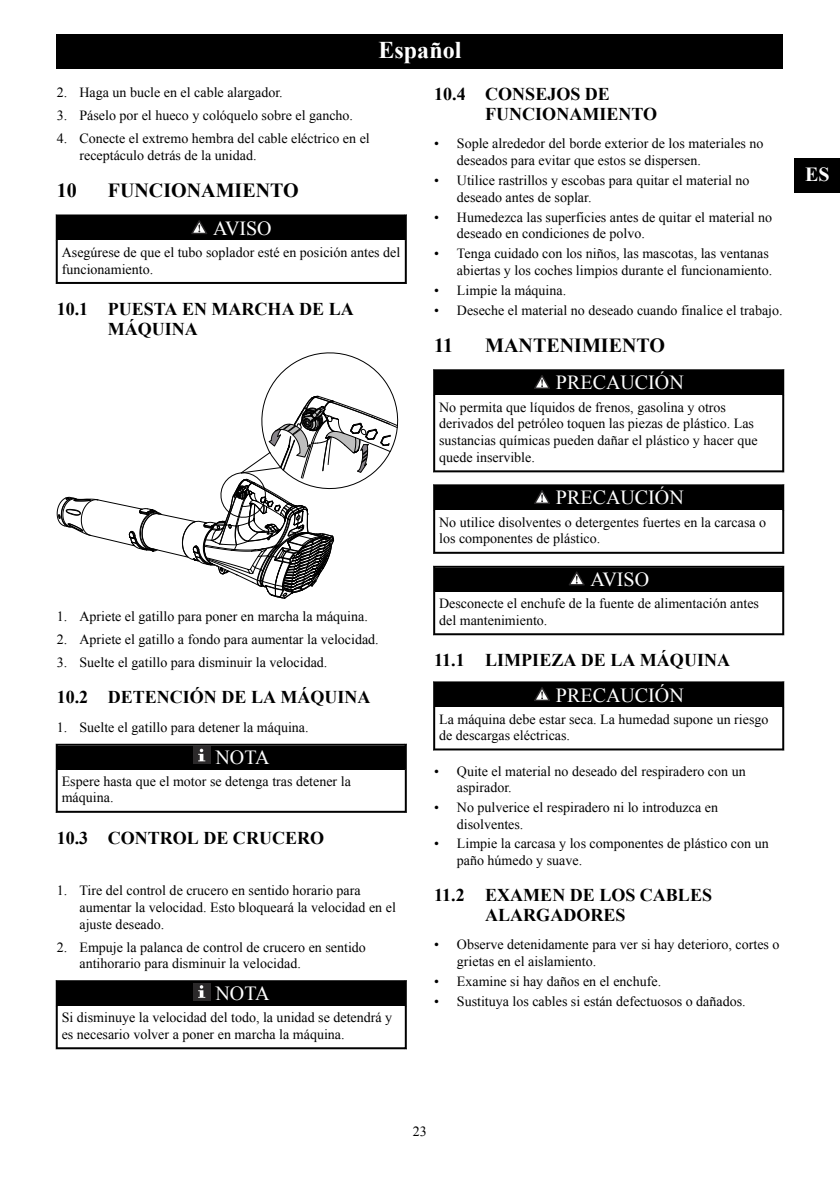
<style>
.page{position:relative;width:840px;height:1191px;background:#fff}
.page>*{position:absolute;margin:0;border:0;box-sizing:border-box;transform-origin:0 0}
.t1{font:700 24px "Times New Roman";color:#fff}
.t2{font:20px "Times New Roman";color:#fff}
.t3{font:700 20px "Times New Roman";color:#000}
.t4{font:700 20px "Times New Roman";color:#fff}
.t5{font:700 18px/19.8px "Times New Roman";color:#000}
.t6{font:14px/16.8px "Times New Roman";color:#000}
</style>
<div class="page">
<div style="left:58px;top:216px;width:346px;height:24px;background:#000"></div>
<svg style="left:191px;top:220px;width:16px;height:14px"></svg>
<hr style="left:56px;top:214px;width:349px;height:2px;background:#000">
<hr style="left:56px;top:214px;width:2px;height:26px;background:#000">
<hr style="left:404px;top:214px;width:2px;height:26px;background:#000">
<hr style="left:56px;top:282px;width:349px;height:2px;background:#000">
<hr style="left:56px;top:240px;width:2px;height:44px;background:#000">
<hr style="left:404px;top:240px;width:2px;height:44px;background:#000">
<svg style="left:57px;top:352px;width:341px;height:247px"></svg>
<div style="left:58px;top:745px;width:346px;height:24px;background:#000"></div>
<div style="left:193px;top:747px;width:17px;height:17px;background:#2b292a"></div>
<svg style="left:198px;top:748px;width:7px;height:13px"></svg>
<hr style="left:56px;top:743px;width:349px;height:2px;background:#000">
<hr style="left:56px;top:743px;width:2px;height:27px;background:#000">
<hr style="left:404px;top:743px;width:2px;height:27px;background:#000">
<hr style="left:56px;top:811px;width:349px;height:2px;background:#000">
<hr style="left:56px;top:769px;width:2px;height:44px;background:#000">
<hr style="left:404px;top:769px;width:2px;height:44px;background:#000">
<div style="left:58px;top:982px;width:346px;height:24px;background:#000"></div>
<div style="left:193px;top:983px;width:17px;height:17px;background:#2b292a"></div>
<svg style="left:198px;top:985px;width:7px;height:12px"></svg>
<hr style="left:56px;top:980px;width:349px;height:2px;background:#000">
<hr style="left:56px;top:980px;width:2px;height:26px;background:#000">
<hr style="left:404px;top:980px;width:2px;height:26px;background:#000">
<hr style="left:56px;top:1047px;width:349px;height:2px;background:#000">
<hr style="left:56px;top:1005px;width:2px;height:44px;background:#000">
<hr style="left:404px;top:1005px;width:2px;height:44px;background:#000">
<div style="left:435px;top:371px;width:346px;height:24px;background:#000"></div>
<svg style="left:534px;top:375px;width:15px;height:14px"></svg>
<hr style="left:433px;top:369px;width:349px;height:2px;background:#000">
<hr style="left:433px;top:369px;width:2px;height:26px;background:#000">
<hr style="left:781px;top:369px;width:2px;height:26px;background:#000">
<hr style="left:433px;top:470px;width:349px;height:2px;background:#000">
<hr style="left:433px;top:395px;width:2px;height:77px;background:#000">
<hr style="left:781px;top:395px;width:2px;height:77px;background:#000">
<div style="left:435px;top:486px;width:346px;height:24px;background:#000"></div>
<svg style="left:534px;top:490px;width:15px;height:14px"></svg>
<hr style="left:433px;top:484px;width:349px;height:2px;background:#000">
<hr style="left:433px;top:484px;width:2px;height:26px;background:#000">
<hr style="left:781px;top:484px;width:2px;height:26px;background:#000">
<hr style="left:433px;top:552px;width:349px;height:2px;background:#000">
<hr style="left:433px;top:510px;width:2px;height:44px;background:#000">
<hr style="left:781px;top:510px;width:2px;height:44px;background:#000">
<div style="left:435px;top:568px;width:346px;height:23px;background:#000"></div>
<svg style="left:569px;top:571px;width:15px;height:14px"></svg>
<hr style="left:433px;top:566px;width:349px;height:2px;background:#000">
<hr style="left:433px;top:566px;width:2px;height:26px;background:#000">
<hr style="left:781px;top:566px;width:2px;height:26px;background:#000">
<hr style="left:433px;top:633px;width:349px;height:2px;background:#000">
<hr style="left:433px;top:591px;width:2px;height:44px;background:#000">
<hr style="left:781px;top:591px;width:2px;height:44px;background:#000">
<div style="left:435px;top:683px;width:346px;height:24px;background:#000"></div>
<svg style="left:534px;top:687px;width:15px;height:14px"></svg>
<hr style="left:433px;top:681px;width:349px;height:2px;background:#000">
<hr style="left:433px;top:681px;width:2px;height:26px;background:#000">
<hr style="left:781px;top:681px;width:2px;height:26px;background:#000">
<hr style="left:433px;top:748px;width:349px;height:2px;background:#000">
<hr style="left:433px;top:707px;width:2px;height:43px;background:#000">
<hr style="left:781px;top:707px;width:2px;height:43px;background:#000">
<div style="left:57px;top:34px;width:725px;height:34px;background:#000"></div>
<div style="left:794px;top:159px;width:45px;height:34px;background:#000"></div>
<h1 class="t1" style="left:378px;top:36px;width:84px">Español</h1>
<p class="t6" style="left:57px;top:84px;width:227px">2. Haga un bucle en el cable alargador.</p>
<p class="t6" style="left:57px;top:107px;width:298px">3. Páselo por el hueco y colóquelo sobre el gancho.</p>
<p class="t6" style="left:79px;top:130px;width:292px;text-indent:-23px">4. Conecte el extremo hembra del cable eléctrico en el receptáculo detrás de la unidad.</p>
<h2 class="t3" style="left:57px;top:179px;width:21px">10</h2>
<h2 class="t3" style="left:108px;top:179px;width:192px">FUNCIONAMIENTO</h2>
<h2 class="t2" style="left:213px;top:217px;width:60px">AVISO</h2>
<p class="t6" style="left:62px;top:243px;width:340px">Asegúrese de que el tubo soplador esté en posición antes del funcionamiento.</p>
<p class="t5" style="left:108px;top:299px;width:247px;text-indent:-51px">10.1 PUESTA EN MARCHA DE LA<br>MÁQUINA</p>
<p class="t6" style="left:57px;top:608px;width:312px">1. Apriete el gatillo para poner en marcha la máquina.</p>
<p class="t6" style="left:57px;top:631px;width:323px">2. Apriete el gatillo a fondo para aumentar la velocidad.</p>
<p class="t6" style="left:57px;top:654px;width:272px">3. Suelte el gatillo para disminuir la velocidad.</p>
<p class="t5" style="left:57px;top:687px;width:315px">10.2 DETENCIÓN DE LA MÁQUINA</p>
<p class="t6" style="left:57px;top:719px;width:253px">1. Suelte el gatillo para detener la máquina.</p>
<h2 class="t2" style="left:215px;top:746px;width:55px">NOTA</h2>
<p class="t6" style="left:62px;top:773px;width:290px">Espere hasta que el motor se detenga tras detener la máquina.</p>
<p class="t5" style="left:57px;top:828px;width:269px">10.3 CONTROL DE CRUCERO</p>
<p class="t6" style="left:79px;top:882px;width:318px;text-indent:-23px">1. Tire del control de crucero en sentido horario para aumentar la velocidad. Esto bloqueará la velocidad en el ajuste deseado.</p>
<p class="t6" style="left:79px;top:938px;width:288px;text-indent:-23px">2. Empuje la palanca de control de crucero en sentido antihorario para disminuir la velocidad.</p>
<h2 class="t2" style="left:215px;top:982px;width:55px">NOTA</h2>
<p class="t6" style="left:62px;top:1009px;width:332px">Si disminuye la velocidad del todo, la unidad se detendrá y es necesario volver a poner en marcha la máquina.</p>
<p class="t5" style="left:485px;top:84px;width:173px;text-indent:-51px">10.4 CONSEJOS DE<br>FUNCIONAMIENTO</p>
<p class="t6" style="left:456px;top:135px;width:308px;text-indent:-23px">• Sople alrededor del borde exterior de los materiales no deseados para evitar que estos se dispersen.</p>
<p class="t6" style="left:456px;top:172px;width:294px;text-indent:-23px">• Utilice rastrillos y escobas para quitar el material no deseado antes de soplar.</p>
<p class="t6" style="left:456px;top:208px;width:316px;text-indent:-23px">• Humedezca las superficies antes de quitar el material no deseado en condiciones de polvo.</p>
<p class="t6" style="left:434px;top:245px;width:339px;text-align:right">• Tenga cuidado con los niños, las mascotas, las ventanas abiertas y los coches limpios durante el funcionamiento.</p>
<p class="t6" style="left:434px;top:282px;width:133px">• Limpie la máquina.</p>
<p class="t6" style="left:434px;top:301px;width:350px">• Deseche el material no deseado cuando finalice el trabajo.</p>
<h2 class="t3" style="left:434px;top:334px;width:20px">11</h2>
<h2 class="t3" style="left:485px;top:334px;width:181px">MANTENIMIENTO</h2>
<h2 class="t2" style="left:555px;top:371px;width:129px">PRECAUCIÓN</h2>
<p class="t6" style="left:439px;top:398px;width:320px">No permita que líquidos de frenos, gasolina y otros derivados del petróleo toquen las piezas de plástico. Las sustancias químicas pueden dañar el plástico y hacer que quede inservible.</p>
<h2 class="t2" style="left:555px;top:486px;width:129px">PRECAUCIÓN</h2>
<p class="t6" style="left:439px;top:513px;width:328px">No utilice disolventes o detergentes fuertes en la carcasa o los componentes de plástico.</p>
<h2 class="t2" style="left:590px;top:568px;width:60px">AVISO</h2>
<p class="t6" style="left:439px;top:595px;width:321px">Desconecte el enchufe de la fuente de alimentación antes del mantenimiento.</p>
<p class="t5" style="left:434px;top:650px;width:297px">11.1 LIMPIEZA DE LA MÁQUINA</p>
<h2 class="t2" style="left:555px;top:683px;width:129px">PRECAUCIÓN</h2>
<p class="t6" style="left:439px;top:710px;width:330px">La máquina debe estar seca. La humedad supone un riesgo de descargas eléctricas.</p>
<p class="t6" style="left:456px;top:762px;width:290px;text-indent:-23px">• Quite el material no deseado del respiradero con un aspirador.</p>
<p class="t6" style="left:456px;top:799px;width:262px;text-indent:-23px">• No pulverice el respiradero ni lo introduzca en disolventes.</p>
<p class="t6" style="left:456px;top:835px;width:313px;text-indent:-23px">• Limpie la carcasa y los componentes de plástico con un paño húmedo y suave.</p>
<p class="t5" style="left:485px;top:885px;width:228px;text-indent:-51px">11.2 EXAMEN DE LOS CABLES<br>ALARGADORES</p>
<p class="t6" style="left:456px;top:936px;width:324px;text-indent:-23px">• Observe detenidamente para ver si hay deterioro, cortes o grietas en el aislamiento.</p>
<p class="t6" style="left:434px;top:973px;width:228px">• Examine si hay daños en el enchufe.</p>
<p class="t6" style="left:434px;top:992px;width:313px">• Sustituya los cables si están defectuosos o dañados.</p>
<h2 class="t4" style="left:804px;top:164px;width:26px">ES</h2>
<p class="t6" style="left:413px;top:1122px;width:15px">23</p>
</div>
